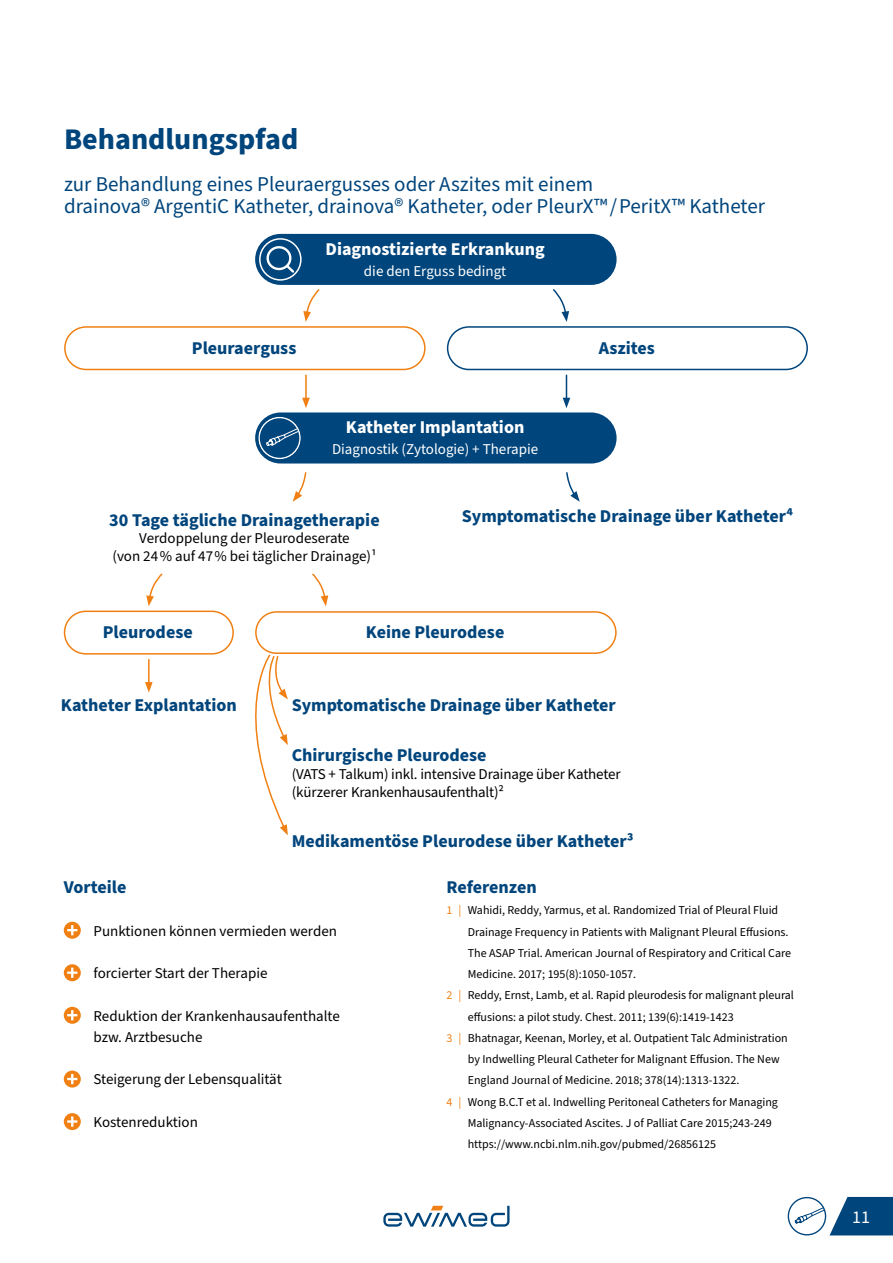
<style>
.page{position:relative;width:893px;height:1263px;background:#fff}
.page>*{position:absolute;margin:0;border:0;box-sizing:border-box;transform-origin:0 0}
.t1{font:700 30px "Source Sans Pro";color:#00457c}
.t2{font:21px/21.3px "Source Sans Pro";color:#00457c}
.t3{font:700 18px "Source Sans Pro";color:#00457c}
.t4{font:700 18px "Source Sans Pro";color:#fff}
.t5{font:18px "Source Sans Pro";color:#fff}
.t6{font:15px/18px "Source Sans Pro";color:#000}
.t7{font:15px "Source Sans Pro";color:#fff}
.t8{font:12px "Source Sans Pro";color:#000}
.s1{color:#f08013}
</style>
<div class="page">
<svg style="left:383px;top:1206px;width:127px;height:20px"></svg>
<svg style="left:788px;top:1197px;width:105px;height:38px"></svg>
<svg style="left:64px;top:922px;width:17px;height:17px"></svg>
<svg style="left:64px;top:964px;width:17px;height:17px"></svg>
<svg style="left:64px;top:1007px;width:17px;height:17px"></svg>
<svg style="left:64px;top:1070px;width:17px;height:17px"></svg>
<svg style="left:64px;top:1113px;width:17px;height:17px"></svg>
<svg style="left:303px;top:289px;width:17px;height:33px"></svg>
<svg style="left:553px;top:289px;width:16px;height:33px"></svg>
<div style="left:64px;top:326px;width:362px;height:44px;border:2px solid #f08013;border-radius:21px"></div>
<div style="left:447px;top:326px;width:361px;height:44px;border:2px solid #00457c;border-radius:21px"></div>
<div style="left:255px;top:234px;width:362px;height:51px;background:#00457c;border-radius:26px"></div>
<div style="left:266px;top:246px;width:25px;height:24px;border:2px solid #fff;border-radius:50%"></div>
<svg style="left:284px;top:263px;width:12px;height:12px"></svg>
<div style="left:259px;top:238px;width:43px;height:43px;border:2px solid #fff;border-radius:50%"></div>
<div style="left:255px;top:412px;width:362px;height:51px;background:#00457c;border-radius:26px"></div>
<svg style="left:258px;top:417px;width:43px;height:42px"></svg>
<hr style="left:148px;top:660px;width:2px;height:24px;background:#f08013">
<svg style="left:145px;top:682px;width:8px;height:11px"></svg>
<svg style="left:146px;top:573px;width:17px;height:33px"></svg>
<div style="left:64px;top:610px;width:170px;height:45px;border:2px solid #f08013;border-radius:21px"></div>
<svg style="left:255px;top:654px;width:33px;height:181px"></svg>
<svg style="left:312px;top:573px;width:16px;height:33px"></svg>
<div style="left:255px;top:611px;width:362px;height:43px;border:2px solid #f08013;border-radius:21px"></div>
<svg style="left:293px;top:472px;width:14px;height:30px"></svg>
<svg style="left:566px;top:472px;width:14px;height:30px"></svg>
<hr style="left:305px;top:375px;width:2px;height:25px;background:#f08013">
<svg style="left:302px;top:398px;width:8px;height:10px"></svg>
<svg style="left:563px;top:375px;width:7px;height:33px"></svg>
<h1 class="t1" style="left:64px;top:118px;width:236px">Behandlungspfad</h1>
<h2 class="t2" style="left:64px;top:174px;width:702px">zur Behandlung eines Pleuraergusses oder Aszites mit einem<br>drainova® ArgentiC Katheter, drainova® Katheter, oder PleurX™ / PeritX™ Katheter</h2>
<h3 class="t4" style="left:326px;top:236px;width:221px">Diagnostizierte Erkrankung</h3>
<p class="t7" style="left:364px;top:261px;width:144px">die den Erguss bedingt</p>
<h3 class="t3" style="left:192px;top:336px;width:106px">Pleuraerguss</h3>
<h3 class="t3" style="left:599px;top:336px;width:58px">Aszites</h3>
<h3 class="t4" style="left:346px;top:415px;width:180px">Katheter Implantation</h3>
<p class="t7" style="left:332px;top:439px;width:208px">Diagnostik (Zytologie) + Therapie</p>
<h3 class="t3" style="left:109px;top:508px;width:272px">30 Tage tägliche Drainagetherapie</h3>
<p class="t6" style="left:112px;top:529px;width:266px;text-align:center">Verdoppelung der Pleurodeserate<br>(von 24 % auf 47 % bei täglicher Drainage)¹</p>
<h3 class="t3" style="left:462px;top:504px;width:332px">Symptomatische Drainage über Katheter⁴</h3>
<h3 class="t3" style="left:103px;top:620px;width:91px">Pleurodese</h3>
<h3 class="t3" style="left:61px;top:693px;width:177px">Katheter Explantation</h3>
<h3 class="t3" style="left:366px;top:620px;width:140px">Keine Pleurodese</h3>
<h3 class="t3" style="left:292px;top:693px;width:326px">Symptomatische Drainage über Katheter</h3>
<h3 class="t3" style="left:292px;top:743px;width:196px">Chirurgische Pleurodese</h3>
<p class="t6" style="left:292px;top:766px;width:330px">(VATS + Talkum) inkl. intensive Drainage über Katheter (kürzerer Krankenhausaufenthalt)²</p>
<h3 class="t3" style="left:292px;top:829px;width:343px">Medikamentöse Pleurodese über Katheter³</h3>
<h3 class="t3" style="left:64px;top:875px;width:64px">Vorteile</h3>
<p class="t6" style="left:94px;top:922px;width:245px">Punktionen können vermieden werden</p>
<p class="t6" style="left:94px;top:964px;width:175px">forcierter Start der Therapie</p>
<p class="t6" style="left:94px;top:1005px;width:248px;line-height:21.3px">Reduktion der Krankenhausaufenthalte bzw. -Arztbesuche</p>
<p class="t6" style="left:94px;top:1071px;width:190px">Steigerung der Lebensqualität</p>
<p class="t6" style="left:94px;top:1113px;width:106px">Kostenreduktion</p>
<h3 class="t3" style="left:446px;top:875px;width:92px">Referenzen</h3>
<p class="t8" style="left:446px;top:902px;width:333px"><span class="s1">1 |</span> Wahidi, Reddy, Yarmus, et al. Randomized Trial of Pleural Fluid</p>
<p class="t8" style="left:468px;top:923px;width:322px">Drainage Frequency in Patients with Malignant Pleural Effusions.</p>
<p class="t8" style="left:468px;top:945px;width:325px">The ASAP Trial. American Journal of Respiratory and Critical Care</p>
<p class="t8" style="left:468px;top:966px;width:170px">Medicine. 2017; 195(8):1050-1057.</p>
<p class="t8" style="left:446px;top:987px;width:349px"><span class="s1">2 |</span> Reddy, Ernst, Lamb, et al. Rapid pleurodesis for malignant pleural</p>
<p class="t8" style="left:468px;top:1008px;width:267px">effusions: a pilot study. Chest. 2011; 139(6):1419-1423</p>
<p class="t8" style="left:446px;top:1030px;width:343px"><span class="s1">3 |</span> Bhatnagar, Keenan, Morley, et al. Outpatient Talc Administration</p>
<p class="t8" style="left:468px;top:1051px;width:313px">by Indwelling Pleural Catheter for Malignant Effusion. The New</p>
<p class="t8" style="left:468px;top:1072px;width:273px">England Journal of Medicine. 2018; 378(14):1313-1322.</p>
<p class="t8" style="left:446px;top:1094px;width:333px"><span class="s1">4 |</span> Wong B.C.T et al. Indwelling Peritoneal Catheters for Managing</p>
<p class="t8" style="left:468px;top:1115px;width:306px">Malignancy-Associated Ascites. J of Palliat Care 2015;243-249</p>
<p class="t8" style="left:468px;top:1136px;width:250px">https://www.ncbi.nlm.nih.gov/pubmed/26856125</p>
<h3 class="t5" style="left:852px;top:1205px;width:19px">11</h3>
</div>
